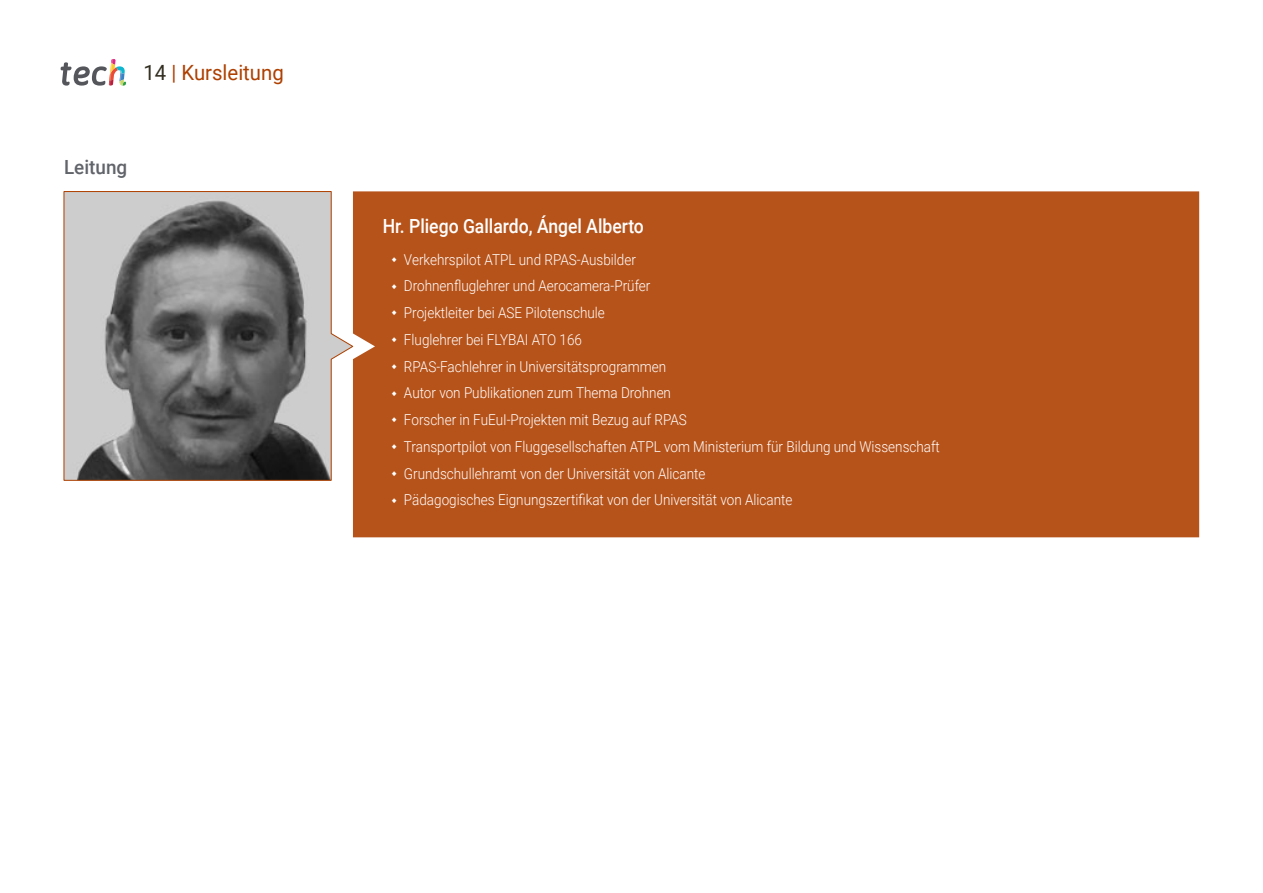
<style>
.page{position:relative;width:1263px;height:893px;background:#fff}
.page>*{position:absolute;margin:0;border:0;box-sizing:border-box;transform-origin:0 0}
.t1{font:21px "Roboto";color:#ae4000}
.t2{font:500 19.5px "Roboto";color:#fff;scale:.9 1}
.t3{font:500 19.5px "Roboto";color:#61646a}
.t4{font:300 15px/26.7px "Roboto";color:#fff;scale:.9 1}
.s1{color:#312e20}
</style>
<div class="page">
<div style="left:353px;top:191px;width:846px;height:346px;background:#b6531a"></div>
<svg style="left:64px;top:191px;width:289px;height:290px;background:#8f8e8d"></svg>
<hr style="left:1262px;top:0;width:1px;height:893px;background:#d6d7d6">
<svg style="left:61px;top:59px;width:65px;height:27px"></svg>
<svg style="left:392px;top:257px;width:5px;height:5px"></svg>
<svg style="left:392px;top:284px;width:5px;height:5px"></svg>
<svg style="left:392px;top:310px;width:5px;height:5px"></svg>
<svg style="left:392px;top:337px;width:5px;height:5px"></svg>
<svg style="left:392px;top:364px;width:5px;height:5px"></svg>
<svg style="left:392px;top:391px;width:5px;height:5px"></svg>
<svg style="left:392px;top:417px;width:5px;height:5px"></svg>
<svg style="left:392px;top:444px;width:5px;height:5px"></svg>
<svg style="left:392px;top:471px;width:5px;height:5px"></svg>
<svg style="left:392px;top:498px;width:5px;height:5px"></svg>
<h1 class="t1" style="left:144px;top:57px;width:142px"><span class="s1">14</span> | Kursleitung</h1>
<h2 class="t3" style="left:64px;top:154px;width:65px">Leitung</h2>
<h2 class="t2" style="left:383px;top:212px;width:292px">Hr. Pliego Gallardo, Ángel Alberto</h2>
<p class="t4" style="left:404px;top:245px;width:597px">Verkehrspilot ATPL und RPAS-Ausbilder<br>Drohnenfluglehrer und Aerocamera-Prüfer<br>Projektleiter bei ASE Pilotenschule<br>Fluglehrer bei FLYBAI ATO 166<br>RPAS-Fachlehrer in Universitätsprogrammen<br>Autor von Publikationen zum Thema Drohnen<br>Forscher in FuEuI-Projekten mit Bezug auf RPAS<br>Transportpilot von Fluggesellschaften ATPL vom Ministerium für Bildung und Wissenschaft Grundschullehramt von der Universität von Alicante<br>Pädagogisches Eignungszertifikat von der Universität von Alicante</p>
</div>
